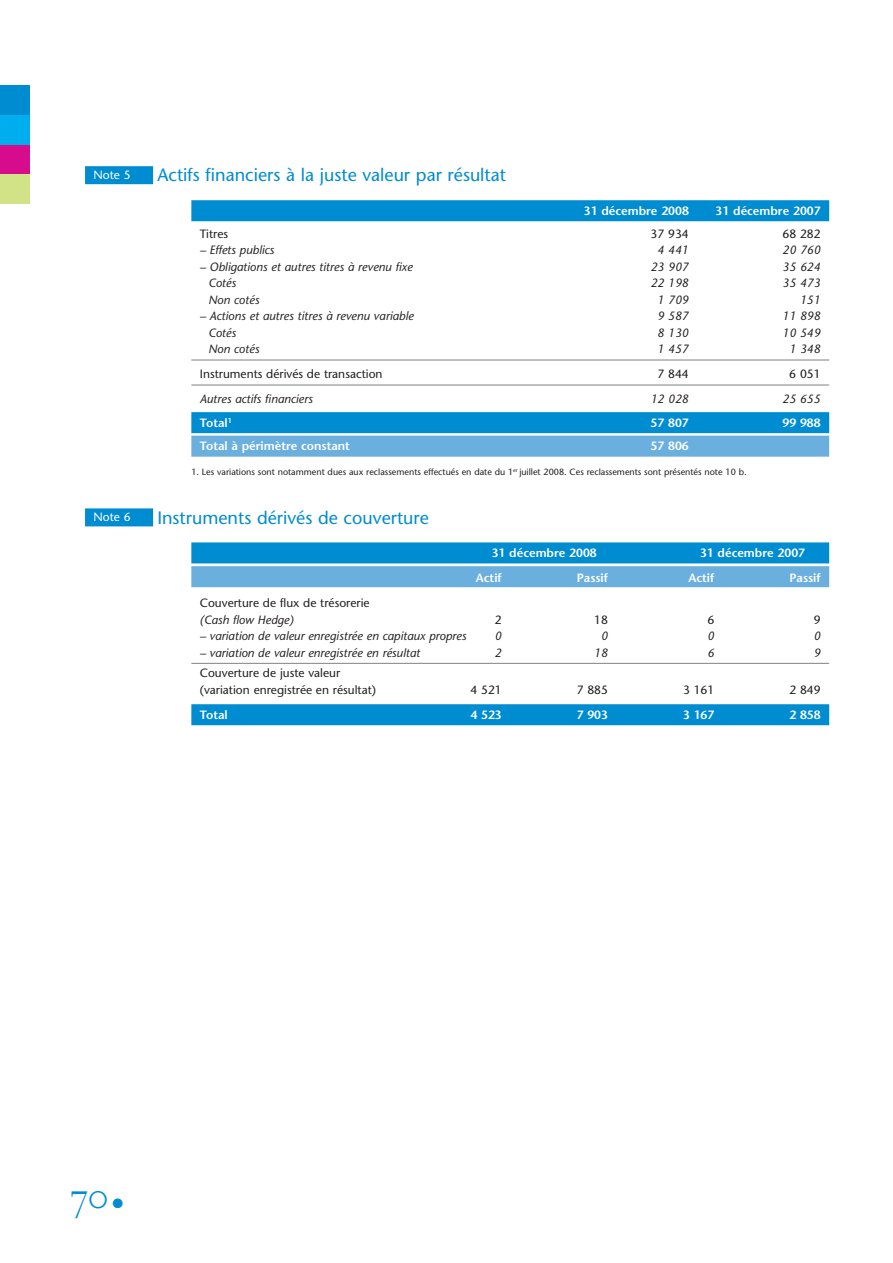
<style>
.page{position:relative;width:893px;height:1263px;background:#fff}
.page>*{position:absolute;margin:0;border:0;box-sizing:border-box;transform-origin:0 0}
.t1{font:39px "Electra LH Regular SC";color:#008cd0}
.t2{font:18px "Stone Sans";color:#008cd0}
.t3{font:13.5px "Zapf Dingbats";color:#008cd0}
.t4{font:italic 12px "Stone Sans";color:#231f20}
.t5{font:12px/16.5px "Stone Sans";color:#231f20}
.t6{font:600 12px "Stone Sans";color:#fff}
.t7{font:12px "Stone Sans";color:#fff}
.t8{font:9px "Stone Sans";color:#231f20}
</style>
<div class="page">
<div style="left:0;top:145px;width:30px;height:29px;background:#d70c8c"></div>
<div style="left:0;top:115px;width:30px;height:30px;background:#00aeef"></div>
<div style="left:0;top:85px;width:30px;height:30px;background:#008cd0"></div>
<div style="left:0;top:174px;width:30px;height:30px;background:#d2e287"></div>
<div style="left:85px;top:166px;width:68px;height:18px;background:#008cd0"></div>
<div style="left:191px;top:200px;width:638px;height:21px;background:#008cd0"></div>
<hr style="left:191px;top:360px;width:638px;height:1px;background:#808285">
<hr style="left:191px;top:385px;width:638px;height:1px;background:#808285">
<div style="left:191px;top:412px;width:638px;height:21px;background:#008cd0"></div>
<div style="left:191px;top:436px;width:638px;height:21px;background:#6bafdf"></div>
<div style="left:85px;top:508px;width:68px;height:18px;background:#008cd0"></div>
<div style="left:191px;top:542px;width:638px;height:21px;background:#008cd0"></div>
<div style="left:191px;top:566px;width:638px;height:21px;background:#6bafdf"></div>
<hr style="left:191px;top:663px;width:638px;height:1px;background:#808285">
<div style="left:191px;top:704px;width:638px;height:21px;background:#008cd0"></div>
<p class="t7" style="left:94px;top:168px;width:39px">Note 5</p>
<h2 class="t2" style="left:157px;top:164px;width:350px">Actifs financiers à la juste valeur par résultat</h2>
<p class="t6" style="left:584px;top:203px;width:107px">31 décembre 2008</p>
<p class="t6" style="left:716px;top:203px;width:107px">31 décembre 2007</p>
<p class="t5" style="left:200px;top:225px;width:30px">Titres</p>
<p class="t5" style="left:651px;top:225px;width:40px">37 934</p>
<p class="t5" style="left:782px;top:225px;width:40px">68 282</p>
<p class="t4" style="left:200px;top:243px;width:76px">– Effets publics</p>
<p class="t4" style="left:658px;top:243px;width:33px">4 441</p>
<p class="t4" style="left:783px;top:243px;width:40px">20 760</p>
<p class="t4" style="left:200px;top:259px;width:214px">– Obligations et autres titres à revenu fixe</p>
<p class="t4" style="left:651px;top:259px;width:40px">23 907</p>
<p class="t4" style="left:782px;top:259px;width:40px">35 624</p>
<p class="t4" style="left:208px;top:276px;width:29px">Cotés</p>
<p class="t4" style="left:651px;top:276px;width:40px">22 198</p>
<p class="t4" style="left:782px;top:276px;width:40px">35 473</p>
<p class="t4" style="left:208px;top:292px;width:53px">Non cotés</p>
<p class="t4" style="left:658px;top:292px;width:33px">1 709</p>
<p class="t4" style="left:800px;top:292px;width:22px">151</p>
<p class="t4" style="left:200px;top:309px;width:215px">– Actions et autres titres à revenu variable</p>
<p class="t4" style="left:658px;top:309px;width:33px">9 587</p>
<p class="t4" style="left:782px;top:309px;width:40px">11 898</p>
<p class="t4" style="left:208px;top:325px;width:29px">Cotés</p>
<p class="t4" style="left:658px;top:325px;width:33px">8 130</p>
<p class="t4" style="left:782px;top:325px;width:40px">10 549</p>
<p class="t4" style="left:208px;top:342px;width:53px">Non cotés</p>
<p class="t4" style="left:658px;top:342px;width:33px">1 457</p>
<p class="t4" style="left:789px;top:342px;width:33px">1 348</p>
<p class="t5" style="left:200px;top:366px;width:184px">Instruments dérivés de transaction</p>
<p class="t5" style="left:657px;top:366px;width:33px">7 844</p>
<p class="t5" style="left:789px;top:366px;width:33px">6 051</p>
<p class="t4" style="left:200px;top:392px;width:115px">Autres actifs financiers</p>
<p class="t4" style="left:651px;top:392px;width:40px">12 028</p>
<p class="t4" style="left:782px;top:392px;width:40px">25 655</p>
<p class="t6" style="left:200px;top:415px;width:33px">Total<sup>1</sup></p>
<p class="t6" style="left:651px;top:415px;width:40px">57 807</p>
<p class="t6" style="left:782px;top:415px;width:40px">99 988</p>
<p class="t6" style="left:200px;top:439px;width:152px">Total à périmètre constant</p>
<p class="t6" style="left:651px;top:439px;width:40px">57 806</p>
<p class="t8" style="left:191px;top:466px;width:557px">1. Les variations sont notamment dues aux reclassements effectués en date du 1<sup>er</sup> juillet 2008. Ces reclassements sont présentés note 10 b.</p>
<p class="t7" style="left:94px;top:510px;width:39px">Note 6</p>
<h2 class="t2" style="left:157px;top:507px;width:273px">Instruments dérivés de couverture</h2>
<p class="t6" style="left:492px;top:546px;width:107px">31 décembre 2008</p>
<p class="t6" style="left:700px;top:546px;width:107px">31 décembre 2007</p>
<p class="t6" style="left:476px;top:571px;width:27px">Actif</p>
<p class="t6" style="left:577px;top:571px;width:33px">Passif</p>
<p class="t6" style="left:688px;top:571px;width:27px">Actif</p>
<p class="t6" style="left:789px;top:571px;width:33px">Passif</p>
<p class="t5" style="left:200px;top:595px;width:171px">Couverture de flux de trésorerie</p>
<p class="t4" style="left:200px;top:612px;width:95px">(Cash flow Hedge)</p>
<p class="t5" style="left:495px;top:611px;width:8px">2</p>
<p class="t5" style="left:594px;top:611px;width:15px">18</p>
<p class="t5" style="left:707px;top:611px;width:8px">6</p>
<p class="t5" style="left:814px;top:611px;width:8px">9</p>
<p class="t4" style="left:200px;top:629px;width:268px">– variation de valeur enregistrée en capitaux propres</p>
<p class="t4" style="left:495px;top:629px;width:8px">0</p>
<p class="t4" style="left:601px;top:629px;width:8px">0</p>
<p class="t4" style="left:707px;top:629px;width:8px">0</p>
<p class="t4" style="left:814px;top:629px;width:8px">0</p>
<p class="t4" style="left:200px;top:645px;width:222px">– variation de valeur enregistrée en résultat</p>
<p class="t4" style="left:495px;top:645px;width:8px">2</p>
<p class="t4" style="left:594px;top:645px;width:15px">18</p>
<p class="t4" style="left:707px;top:645px;width:8px">6</p>
<p class="t4" style="left:814px;top:645px;width:8px">9</p>
<p class="t5" style="left:200px;top:665px;width:178px">Couverture de juste valeur (variation enregistrée en résultat)</p>
<p class="t5" style="left:470px;top:681px;width:33px">4 521</p>
<p class="t5" style="left:577px;top:681px;width:33px">7 885</p>
<p class="t5" style="left:683px;top:681px;width:33px">3 161</p>
<p class="t5" style="left:789px;top:681px;width:33px">2 849</p>
<p class="t6" style="left:200px;top:707px;width:29px">Total</p>
<p class="t6" style="left:470px;top:707px;width:33px">4 523</p>
<p class="t6" style="left:577px;top:707px;width:33px">7 903</p>
<p class="t6" style="left:683px;top:707px;width:33px">3 167</p>
<p class="t6" style="left:789px;top:707px;width:33px">2 858</p>
<h1 class="t1" style="left:70px;top:1170px;width:40px">70</h1>
<p class="t3" style="left:113px;top:1196px;width:12px">●</p>
</div>
